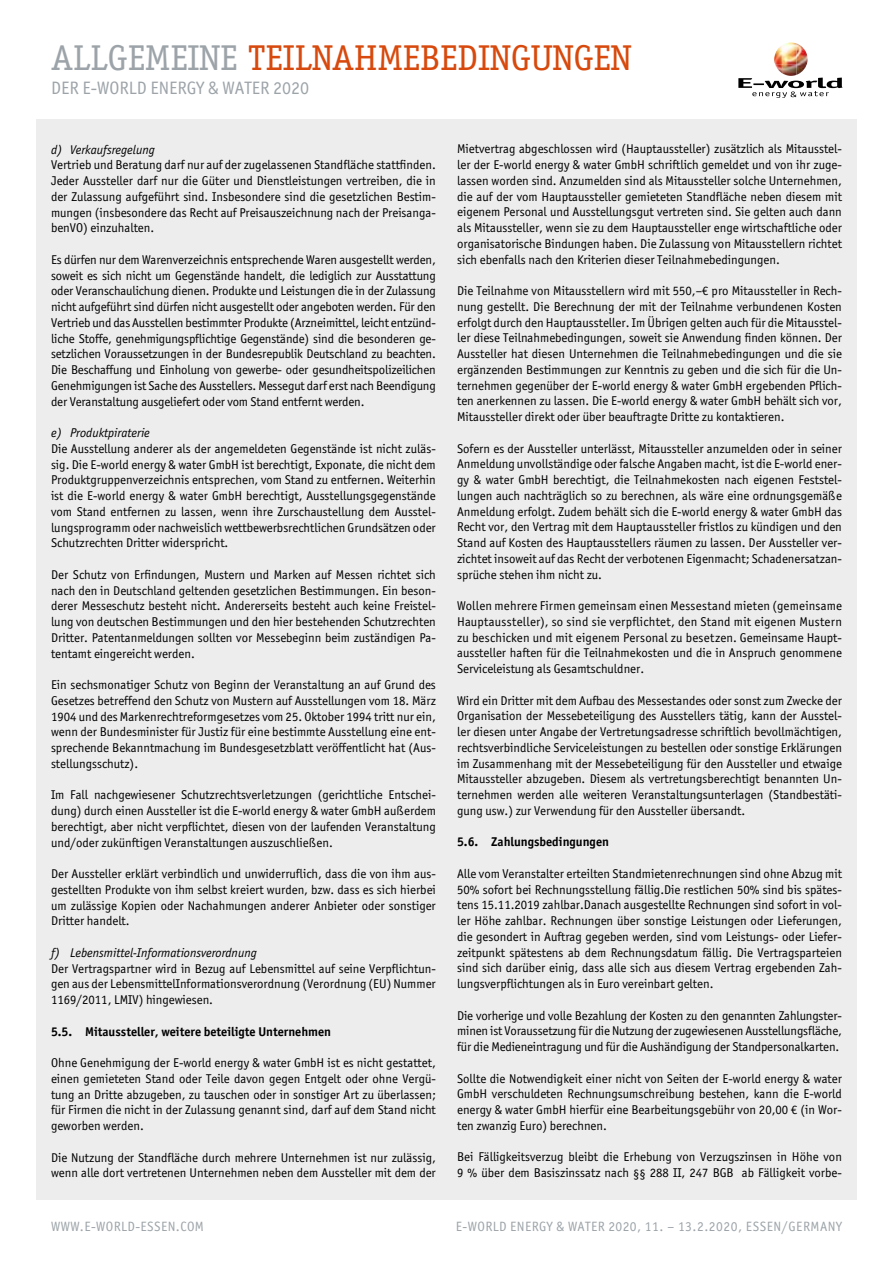
<style>
.page{position:relative;width:893px;height:1263px;background:#fff}
.page>*{position:absolute;margin:0;border:0;box-sizing:border-box;transform-origin:0 0}
.t1{font:36px "Officina Serif Std";color:#d7490c}
.t2{font:18px "Officina San ITC";color:#9da4a9}
.t3{font:13.5px "Officina San ITC";letter-spacing:.03em;color:#9da4a9}
.t4{font:12.75px/15.8px "Officina San ITC";color:#000;text-align:justify}
.t5{font:italic 12.75px "Officina San ITC";color:#000}
.t6{font:700 12.75px "Officina San ITC";color:#000}
.s1{color:#9da4a9}
</style>
<div class="page">
<div style="left:36px;top:119px;width:821px;height:1080px;background:#ededed"></div>
<img style="left:774px;top:43px;width:22px;height:22px">
<img style="left:796px;top:57px;width:12px;height:18px">
<img style="left:775px;top:65px;width:16px;height:11px">
<svg style="left:738px;top:78px;width:104px;height:20px"></svg>
<h1 class="t1" style="left:51px;top:37px;width:582px"><span class="s1">ALLGEMEINE</span> TEILNAHMEBEDINGUNGEN</h1>
<h2 class="t2" style="left:51px;top:78px;width:260px">DER E-WORLD ENERGY &amp; WATER 2020</h2>
<p class="t5" style="left:51px;top:142px;width:105px">d) Verkaufsregelung</p>
<p class="t4" style="left:51px;top:157px;width:386px">Vertrieb und Beratung darf nur auf der zugelassenen Standfläche stattfinden.<br>Jeder Aussteller darf nur die Güter und Dienstleistungen vertreiben, die in der Zulassung aufgeführt sind. Insbesondere sind die gesetzlichen Bestim&shy;mungen (insbesondere das Recht auf Preisauszeichnung nach der Preisanga&shy;benVO) einzuhalten.</p>
<p class="t4" style="left:51px;top:252px;width:386px">Es dürfen nur dem Warenverzeichnis entsprechende Waren ausgestellt werden, soweit es sich nicht um Gegenstände handelt, die lediglich zur Ausstattung oder Veranschaulichung dienen. Produkte und Leistungen die in der Zulassung nicht aufgeführt sind dürfen nicht ausgestellt oder angeboten werden. Für den Vertrieb und das Ausstellen bestimmter Produkte (Arzneimittel, leicht entzünd&shy;liche Stoffe, genehmigungspflichtige Gegenstände) sind die besonderen ge&shy;setzlichen Voraussetzungen in der Bundesrepublik Deutschland zu beachten.<br>Die Beschaffung und Einholung von gewerbe- oder gesundheitspolizeilichen Genehmigungen ist Sache des Ausstellers. Messegut darf erst nach Beendigung der Veranstaltung ausgeliefert oder vom Stand entfernt werden.</p>
<p class="t5" style="left:51px;top:426px;width:100px">e) Produktpiraterie</p>
<p class="t4" style="left:51px;top:441px;width:386px">Die Ausstellung anderer als der angemeldeten Gegenstände ist nicht zuläs&shy;sig. Die E-world energy &amp; water GmbH ist berechtigt, Exponate, die nicht dem Produktgruppenverzeichnis entsprechen, vom Stand zu entfernen. Weiterhin ist die E-world energy &amp; water GmbH berechtigt, Ausstellungsgegenstände vom Stand entfernen zu lassen, wenn ihre Zurschaustellung dem Ausstel&shy;lungsprogramm oder nachweislich wettbewerbsrechtlichen Grundsätzen oder Schutzrechten Dritter widerspricht.</p>
<p class="t4" style="left:51px;top:566px;width:386px">Der Schutz von Erfindungen, Mustern und Marken auf Messen richtet sich nach den in Deutschland geltenden gesetzlichen Bestimmungen. Ein beson&shy;derer Messeschutz besteht nicht. Andererseits besteht auch keine Freistel&shy;lung von deutschen Bestimmungen und den hier bestehenden Schutzrechten Dritter. Patentanmeldungen sollten vor Messebeginn beim zuständigen Pa&shy;tentamt eingereicht werden.</p>
<p class="t4" style="left:51px;top:677px;width:386px">Ein sechsmonatiger Schutz von Beginn der Veranstaltung an auf Grund des Gesetzes betreffend den Schutz von Mustern auf Ausstellungen vom 18. März 1904 und des Markenrechtreformgesetzes vom 25. Oktober 1994 tritt nur ein, wenn der Bundesminister für Justiz für eine bestimmte Ausstellung eine ent&shy;sprechende Bekanntmachung im Bundesgesetzblatt veröffentlicht hat (Aus&shy;stellungsschutz).</p>
<p class="t4" style="left:51px;top:787px;width:386px">Im Fall nachgewiesener Schutzrechtsverletzungen (gerichtliche Entschei&shy;dung) durch einen Aussteller ist die E-world energy &amp; water GmbH außerdem berechtigt, aber nicht verpflichtet, diesen von der laufenden Veranstaltung und/oder zukünftigen Veranstaltungen auszuschließen.</p>
<p class="t4" style="left:51px;top:866px;width:386px">Der Aussteller erklärt verbindlich und unwiderruflich, dass die von ihm aus&shy;gestellten Produkte von ihm selbst kreiert wurden, bzw. dass es sich hierbei um zulässige Kopien oder Nachahmungen anderer Anbieter oder sonstiger Dritter handelt.</p>
<p class="t5" style="left:51px;top:945px;width:207px">f) Lebensmittel-Informationsverordnung</p>
<p class="t4" style="left:51px;top:960px;width:386px">Der Vertragspartner wird in Bezug auf Lebensmittel auf seine Verpflichtun&shy;gen aus der LebensmittelInformationsverordnung (Verordnung (EU) Nummer 1169/2011, LMIV) hingewiesen.</p>
<p class="t6" style="left:51px;top:1023px;width:282px">5.5. Mitaussteller, weitere beteiligte Unternehmen</p>
<p class="t4" style="left:51px;top:1055px;width:386px">Ohne Genehmigung der E-world energy &amp; water GmbH ist es nicht gestattet, einen gemieteten Stand oder Teile davon gegen Entgelt oder ohne Vergü&shy;tung an Dritte abzugeben, zu tauschen oder in sonstiger Art zu überlassen; für Firmen die nicht in der Zulassung genannt sind, darf auf dem Stand nicht geworben werden.</p>
<p class="t4" style="left:51px;top:1149px;width:386px">Die Nutzung der Standfläche durch mehrere Unternehmen ist nur zulässig, wenn alle dort vertretenen Unternehmen neben dem Aussteller mit dem der</p>
<p class="t4" style="left:457px;top:141px;width:386px">Mietvertrag abgeschlossen wird (Hauptaussteller) zusätzlich als Mitausstel&shy;ler der E-world energy &amp; water GmbH schriftlich gemeldet und von ihr zuge&shy;lassen worden sind. Anzumelden sind als Mitaussteller solche Unternehmen, die auf der vom Hauptaussteller gemieteten Standfläche neben diesem mit eigenem Personal und Ausstellungsgut vertreten sind. Sie gelten auch dann als Mitaussteller, wenn sie zu dem Hauptaussteller enge wirtschaftliche oder organisatorische Bindungen haben. Die Zulassung von Mitausstellern richtet sich ebenfalls nach den Kriterien dieser Teilnahmebedingungen.</p>
<p class="t4" style="left:457px;top:283px;width:386px">Die Teilnahme von Mitausstellern wird mit 550,–€ pro Mitaussteller in Rech&shy;nung gestellt. Die Berechnung der mit der Teilnahme verbundenen Kosten erfolgt durch den Hauptaussteller. Im Übrigen gelten auch für die Mitausstel&shy;ler diese Teilnahmebedingungen, soweit sie Anwendung finden können. Der Aussteller hat diesen Unternehmen die Teilnahmebedingungen und die sie ergänzenden Bestimmungen zur Kenntnis zu geben und die sich für die Un&shy;ternehmen gegenüber der E-world energy &amp; water GmbH ergebenden Pflich&shy;ten anerkennen zu lassen. Die E-world energy &amp; water GmbH behält sich vor, Mitaussteller direkt oder über beauftragte Dritte zu kontaktieren.</p>
<p class="t4" style="left:457px;top:440px;width:386px">Sofern es der Aussteller unterlässt, Mitaussteller anzumelden oder in seiner Anmeldung unvollständige oder falsche Angaben macht, ist die E-world ener&shy;gy &amp; water GmbH berechtigt, die Teilnahmekosten nach eigenen Feststel&shy;lungen auch nachträglich so zu berechnen, als wäre eine ordnungsgemäße Anmeldung erfolgt. Zudem behält sich die E-world energy &amp; water GmbH das Recht vor, den Vertrag mit dem Hauptaussteller fristlos zu kündigen und den Stand auf Kosten des Hauptausstellers räumen zu lassen. Der Aussteller ver&shy;zichtet insoweit auf das Recht der verbotenen Eigenmacht; Schadenersatzan&shy;sprüche stehen ihm nicht zu.</p>
<p class="t4" style="left:457px;top:598px;width:386px">Wollen mehrere Firmen gemeinsam einen Messestand mieten (gemeinsame Hauptaussteller), so sind sie verpflichtet, den Stand mit eigenen Mustern zu beschicken und mit eigenem Personal zu besetzen. Gemeinsame Haupt&shy;aussteller haften für die Teilnahmekosten und die in Anspruch genommene Serviceleistung als Gesamtschuldner.</p>
<p class="t4" style="left:457px;top:692px;width:386px">Wird ein Dritter mit dem Aufbau des Messestandes oder sonst zum Zwecke der Organisation der Messebeteiligung des Ausstellers tätig, kann der Ausstel&shy;ler diesen unter Angabe der Vertretungsadresse schriftlich bevollmächtigen, rechtsverbindliche Serviceleistungen zu bestellen oder sonstige Erklärungen im Zusammenhang mit der Messebeteiligung für den Aussteller und etwaige Mitaussteller abzugeben. Diesem als vertretungsberechtigt benannten Un&shy;ternehmen werden alle weiteren Veranstaltungsunterlagen (Standbestäti&shy;gung usw.) zur Verwendung für den Aussteller übersandt.</p>
<p class="t6" style="left:457px;top:834px;width:153px">5.6. Zahlungsbedingungen</p>
<p class="t4" style="left:457px;top:866px;width:386px">Alle vom Veranstalter erteilten Standmietenrechnungen sind ohne Abzug mit 50% sofort bei Rechnungsstellung fällig.Die restlichen 50% sind bis spätes&shy;tens 15.11.2019 zahlbar.Danach ausgestellte Rechnungen sind sofort in vol&shy;ler Höhe zahlbar. Rechnungen über sonstige Leistungen oder Lieferungen, die gesondert in Auftrag gegeben werden, sind vom Leistungs- oder Liefer&shy;zeitpunkt spätestens ab dem Rechnungsdatum fällig. Die Vertragsparteien sind sich darüber einig, dass alle sich aus diesem Vertrag ergebenden Zah&shy;lungsverpflichtungen als in Euro vereinbart gelten.</p>
<p class="t4" style="left:457px;top:1007px;width:386px">Die vorherige und volle Bezahlung der Kosten zu den genannten Zahlungster&shy;minen ist Voraussetzung für die Nutzung der zugewiesenen Ausstellungsfläche, für die Medieneintragung und für die Aushändigung der Standpersonalkarten.</p>
<p class="t4" style="left:457px;top:1070px;width:386px">Sollte die Notwendigkeit einer nicht von Seiten der E-world energy &amp; water GmbH verschuldeten Rechnungsumschreibung bestehen, kann die E-world energy &amp; water GmbH hierfür eine Bearbeitungsgebühr von 20,00 € (in Wor&shy;ten zwanzig Euro) berechnen.</p>
<p class="t4" style="left:457px;top:1149px;width:386px">Bei Fälligkeitsverzug bleibt die Erhebung von Verzugszinsen in Höhe von<br>9 % über dem Basiszinssatz nach §§ 288 II, 247 BGB ab Fälligkeit vorbe-</p>
<p class="t3" style="left:51px;top:1219px;width:154px">WWW.E-WORLD-ESSEN.COM</p>
<p class="t3" style="left:456px;top:1219px;width:387px">E-WORLD ENERGY &amp; WATER 2020, 11. – 13.2.2020, ESSEN/GERMANY</p>
</div>
